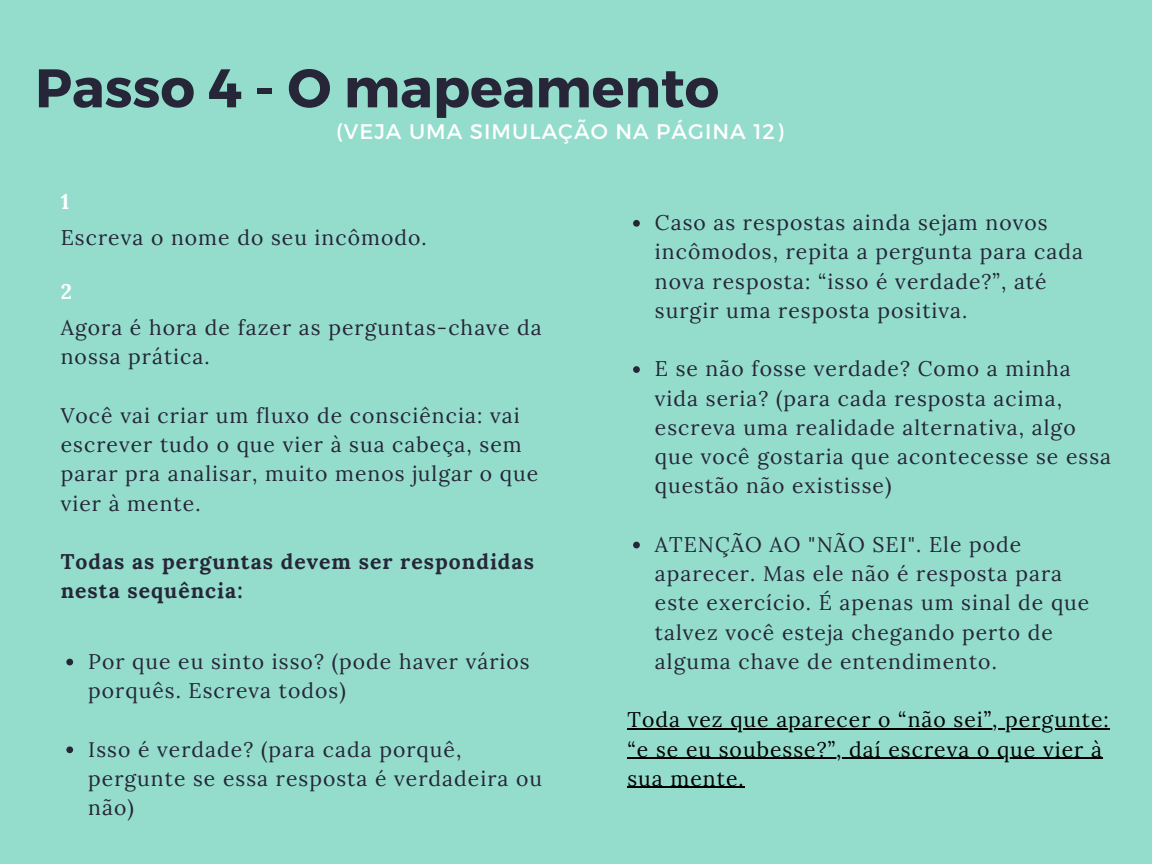
<style>
.page{position:relative;width:1152px;height:864px;background:#94ddcc}
.page>*{position:absolute;margin:0;border:0;box-sizing:border-box;transform-origin:0 0}
.t1{font:700 54.3px "Montserrat";color:#262638}
.t2{font:21.15px/29.2px "Lora";letter-spacing:.05em;color:#262638}
.t3{font:21.15px/29.2px "Lora";letter-spacing:.05em;color:#000}
.t4{font:700 21.15px/29.2px "Lora";letter-spacing:.05em;color:#262638}
.t5{font:21.15px "Montserrat";letter-spacing:.05em;color:#fff}
.t6{font:700 21.15px "Lora";color:#fff}
</style>
<div class="page">
<svg style="left:633px;top:220px;width:7px;height:7px"></svg>
<svg style="left:633px;top:366px;width:7px;height:7px"></svg>
<svg style="left:633px;top:542px;width:7px;height:6px"></svg>
<hr style="left:627px;top:728px;width:483px;height:2px;background:#000">
<hr style="left:627px;top:758px;width:476px;height:1px;background:#000">
<hr style="left:627px;top:787px;width:118px;height:1px;background:#000">
<svg style="left:66px;top:659px;width:7px;height:6px"></svg>
<svg style="left:66px;top:746px;width:7px;height:7px"></svg>
<p class="t1" style="left:35px;top:53px;width:686px">Passo 4 - O mapeamento</p>
<p class="t5" style="left:336px;top:118px;width:449px">(VEJA UMA SIMULAÇÃO NA PÁGINA 12)</p>
<p class="t6" style="left:61px;top:188px;width:10px">1</p>
<p class="t2" style="left:61px;top:223px;width:368px">Escreva o nome do seu incômodo.</p>
<p class="t6" style="left:61px;top:278px;width:13px">2</p>
<p class="t2" style="left:61px;top:313px;width:482px">Agora é hora de fazer as perguntas-chave da</p>
<p class="t2" style="left:61px;top:342px;width:150px">nossa prática.</p>
<p class="t2" style="left:61px;top:401px;width:460px">Você vai criar um fluxo de consciência: vai</p>
<p class="t2" style="left:61px;top:430px;width:479px">escrever tudo o que vier à sua cabeça, sem parar pra analisar, muito menos julgar o que vier à mente.</p>
<p class="t4" style="left:61px;top:547px;width:475px">Todas as perguntas devem ser respondidas nesta sequência:</p>
<p class="t2" style="left:88px;top:646px;width:443px">Por que eu sinto isso? (pode haver vários porquês. Escreva todos)</p>
<p class="t2" style="left:88px;top:734px;width:455px">Isso é verdade? (para cada porquê, pergunte se essa resposta é verdadeira ou não)</p>
<p class="t2" style="left:655px;top:208px;width:430px">Caso as respostas ainda sejam novos incômodos, repita a pergunta para cada nova resposta: “isso é verdade?”, até surgir uma resposta positiva.</p>
<p class="t2" style="left:655px;top:354px;width:458px">E se não fosse verdade? Como a minha vida seria? (para cada resposta acima, escreva uma realidade alternativa, algo que você gostaria que acontecesse se essa questão não existisse)</p>
<p class="t2" style="left:655px;top:529px;width:436px">ATENÇÃO AO "NÃO SEI". Ele pode aparecer. Mas ele não é resposta para este exercício. É apenas um sinal de que talvez você esteja chegando perto de alguma chave de entendimento.</p>
<p class="t3" style="left:627px;top:705px;width:483px">Toda vez que aparecer o “não sei”, pergunte: “e se eu soubesse?”, daí escreva o que vier à sua mente.</p>
</div>
